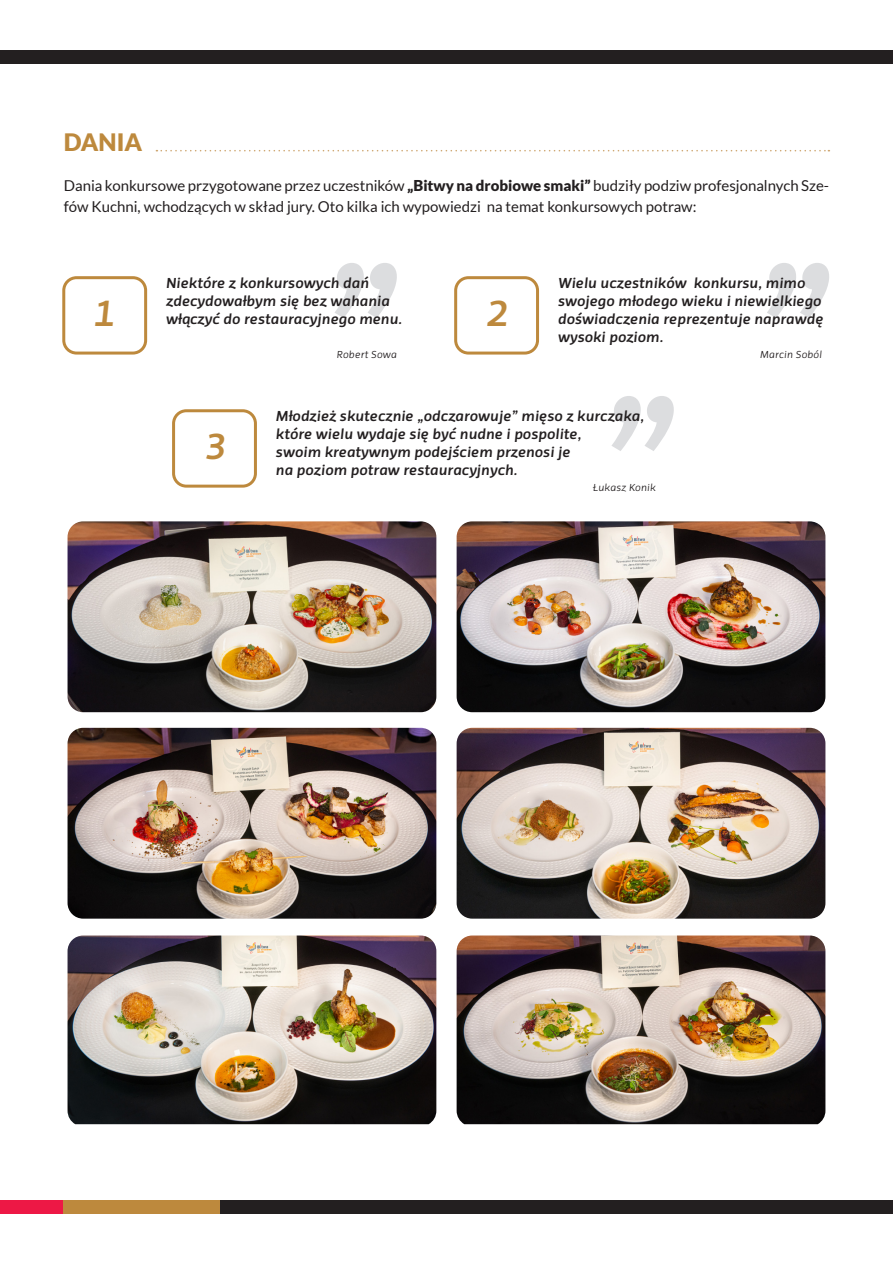
<style>
.page{position:relative;width:893px;height:1263px;background:#fff}
.page>*{position:absolute;margin:0;border:0;box-sizing:border-box;transform-origin:0 0}
.t1{font:37.5px "Priva Three Italic Pro";color:#bd893d}
.t2{font:900 24px "Lato";color:#bd893d}
.t3{font:15px/18px "Priva Three Italic Pro";color:#231f20}
.t4{font:15px/21.6px "Lato";color:#231f20}
.t5{font:10.5px "Priva One Italic Pro";color:#231f20}
.s1{font-weight:900}
</style>
<div class="page">
<div style="left:0;top:1199px;width:64px;height:14px;background:#ed1845"></div>
<div style="left:64px;top:1199px;width:156px;height:14px;background:#bd893d"></div>
<div style="left:0;top:50px;width:893px;height:14px;background:#231f20"></div>
<div style="left:220px;top:1199px;width:673px;height:14px;background:#231f20"></div>
<svg style="left:335px;top:263px;width:62px;height:55px"></svg>
<svg style="left:767px;top:263px;width:62px;height:55px"></svg>
<svg style="left:611px;top:396px;width:63px;height:55px"></svg>
<img style="left:457px;top:521px;width:368px;height:191px">
<img style="left:457px;top:728px;width:368px;height:191px">
<img style="left:457px;top:935px;width:368px;height:189px">
<img style="left:68px;top:521px;width:368px;height:191px">
<img style="left:68px;top:728px;width:368px;height:191px">
<img style="left:68px;top:935px;width:368px;height:189px">
<svg style="left:156px;top:150px;width:673px;height:1px"></svg>
<div style="left:62px;top:276px;width:85px;height:79px;border:3px solid #bd893d;border-radius:13px"></div>
<div style="left:454px;top:276px;width:85px;height:79px;border:3px solid #bd893d;border-radius:13px"></div>
<div style="left:172px;top:409px;width:85px;height:79px;border:3px solid #bd893d;border-radius:13px"></div>
<h2 class="t2" style="left:64px;top:128px;width:80px">DANIA</h2>
<p class="t4" style="left:64px;top:174px;width:767px">Dania konkursowe przygotowane przez uczestników <span class="s1">„Bitwy na drobiowe smaki”</span> budziły podziw profesjonalnych Sze&shy;fów Kuchni, wchodzących w skład jury. Oto kilka ich wypowiedzi na temat konkursowych potraw:</p>
<p class="t3" style="left:166px;top:274px;width:238px">Niektóre z konkursowych dań zdecydowałbym się bez wahania włączyć do restauracyjnego menu.</p>
<p class="t5" style="left:336px;top:348px;width:62px">Robert Sowa</p>
<p class="t5" style="left:760px;top:348px;width:64px">Marcin Soból</p>
<p class="t3" style="left:558px;top:274px;width:267px">Wielu uczestników konkursu, mimo swojego młodego wieku i niewielkiego doświadczenia reprezentuje naprawdę wysoki poziom.</p>
<h1 class="t1" style="left:93px;top:290px;width:22px">1</h1>
<h1 class="t1" style="left:486px;top:290px;width:22px">2</h1>
<h1 class="t1" style="left:204px;top:423px;width:22px">3</h1>
<p class="t3" style="left:276px;top:407px;width:370px">Młodzież skutecznie „odczarowuje” mięso z kurczaka, które wielu wydaje się być nudne i pospolite,<br>swoim kreatywnym podejściem przenosi je<br>na poziom potraw restauracyjnych.</p>
<p class="t5" style="left:593px;top:481px;width:64px">Łukasz Konik</p>
</div>
